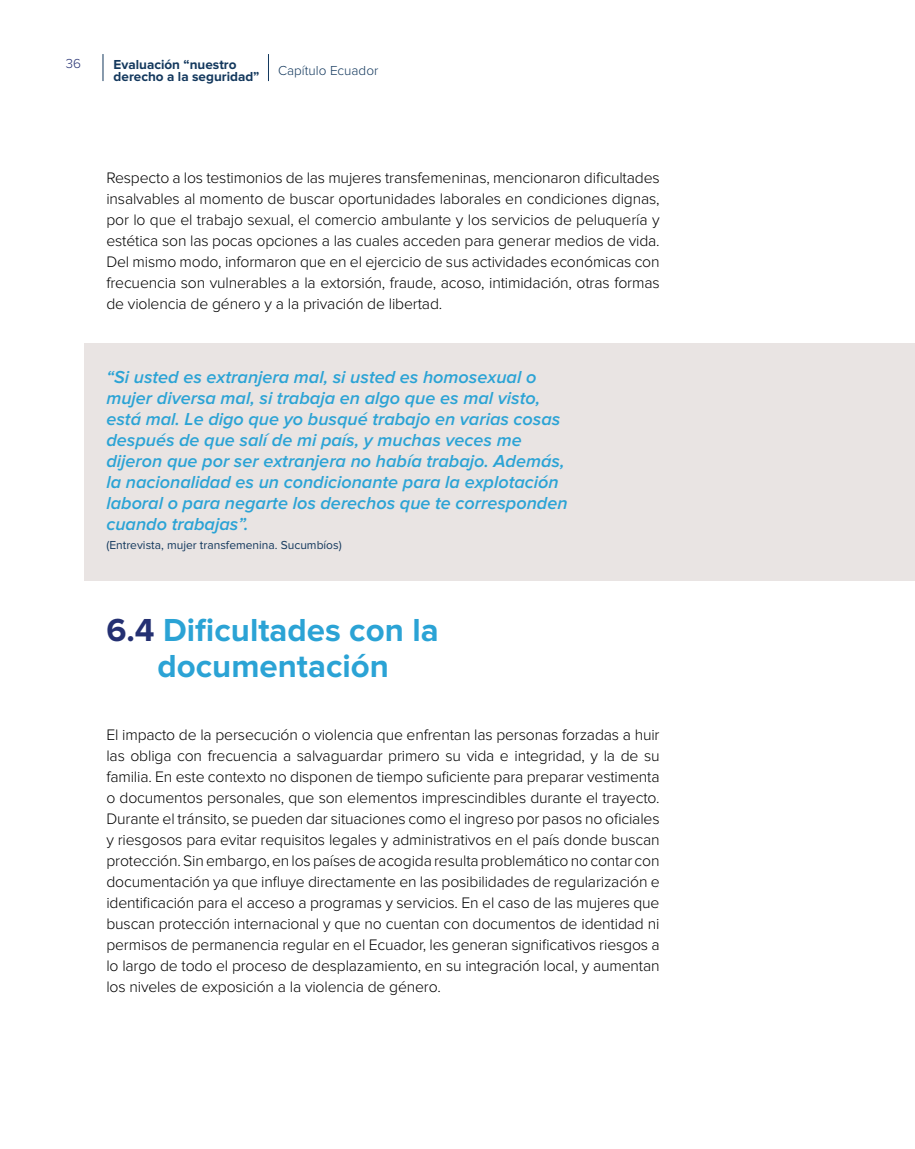
<style>
.page{position:relative;width:915px;height:1149px;background:#fff}
.page>*{position:absolute;margin:0;border:0;box-sizing:border-box;transform-origin:0 0}
.t1{font:700 33px/36px "Proxima Nova";color:#2ba3d5;text-align:center}
.t2{font:italic 600 18px/21px "Proxima Nova";color:#2ba3d5}
.t3{font:300 15.75px/21px "Proxima Nova";letter-spacing:-.01em;color:#000;text-align:justify}
.t4{font:700 13.5px/12px "Proxima Nova";color:#13385d}
.t5{font:300 13.5px "Proxima Nova";color:#13385d}
.t6{font:300 13.5px "Proxima Nova";color:#243072}
.t7{font:12px "Proxima Nova";color:#13385d}
.s1{color:#243072}
</style>
<div class="page">
<svg style="left:103px;top:54px;width:1px;height:27px"></svg>
<svg style="left:268px;top:54px;width:1px;height:27px"></svg>
<div style="left:84px;top:343px;width:830px;height:237px;background:#e9e4e3"></div>
<p class="t6" style="left:66px;top:56px;width:17px">36</p>
<p class="t4" style="left:114px;top:59px;width:147px">Evaluación “nuestro derecho a la seguridad”</p>
<p class="t5" style="left:278px;top:63px;width:102px">Capítulo Ecuador</p>
<p class="t3" style="left:106px;top:167px;width:554px">Respecto a los testimonios de las mujeres transfemeninas, mencionaron dificultades insalvables al momento de buscar oportunidades laborales en condiciones dignas, por lo que el trabajo sexual, el comercio ambulante y los servicios de peluquería y estética son las pocas opciones a las cuales acceden para generar medios de vida.<br>Del mismo modo, informaron que en el ejercicio de sus actividades económicas con frecuencia son vulnerables a la extorsión, fraude, acoso, intimidación, otras formas de violencia de género y a la privación de libertad.</p>
<p class="t2" style="left:106px;top:367px;width:462px">“Si usted es extranjera mal, si usted es homosexual o mujer diversa mal, si trabaja en algo que es mal visto, está mal. Le digo que yo busqué trabajo en varias cosas después de que salí de mi país, y muchas veces me dijeron que por ser extranjera no había trabajo. Además, la nacionalidad es un condicionante para la explotación laboral o para negarte los derechos que te corresponden cuando trabajas”.</p>
<p class="t7" style="left:106px;top:538px;width:237px">(Entrevista, mujer transfemenina. Sucumbíos)</p>
<h1 class="t1" style="left:106px;top:612px;width:334px"><span class="s1">6.4</span> Dificultades con la documentación</h1>
<p class="t3" style="left:106px;top:724px;width:554px">El impacto de la persecución o violencia que enfrentan las personas forzadas a huir las obliga con frecuencia a salvaguardar primero su vida e integridad, y la de su familia. En este contexto no disponen de tiempo suficiente para preparar vestimenta o documentos personales, que son elementos imprescindibles durante el trayecto.<br>Durante el tránsito, se pueden dar situaciones como el ingreso por pasos no oficiales y riesgosos para evitar requisitos legales y administrativos en el país donde buscan protección. Sin embargo, en los países de acogida resulta problemático no contar con documentación ya que influye directamente en las posibilidades de regularización e identificación para el acceso a programas y servicios. En el caso de las mujeres que buscan protección internacional y que no cuentan con documentos de identidad ni permisos de permanencia regular en el Ecuador, les generan significativos riesgos a lo largo de todo el proceso de desplazamiento, en su integración local, y aumentan los niveles de exposición a la violencia de género.</p>
</div>
